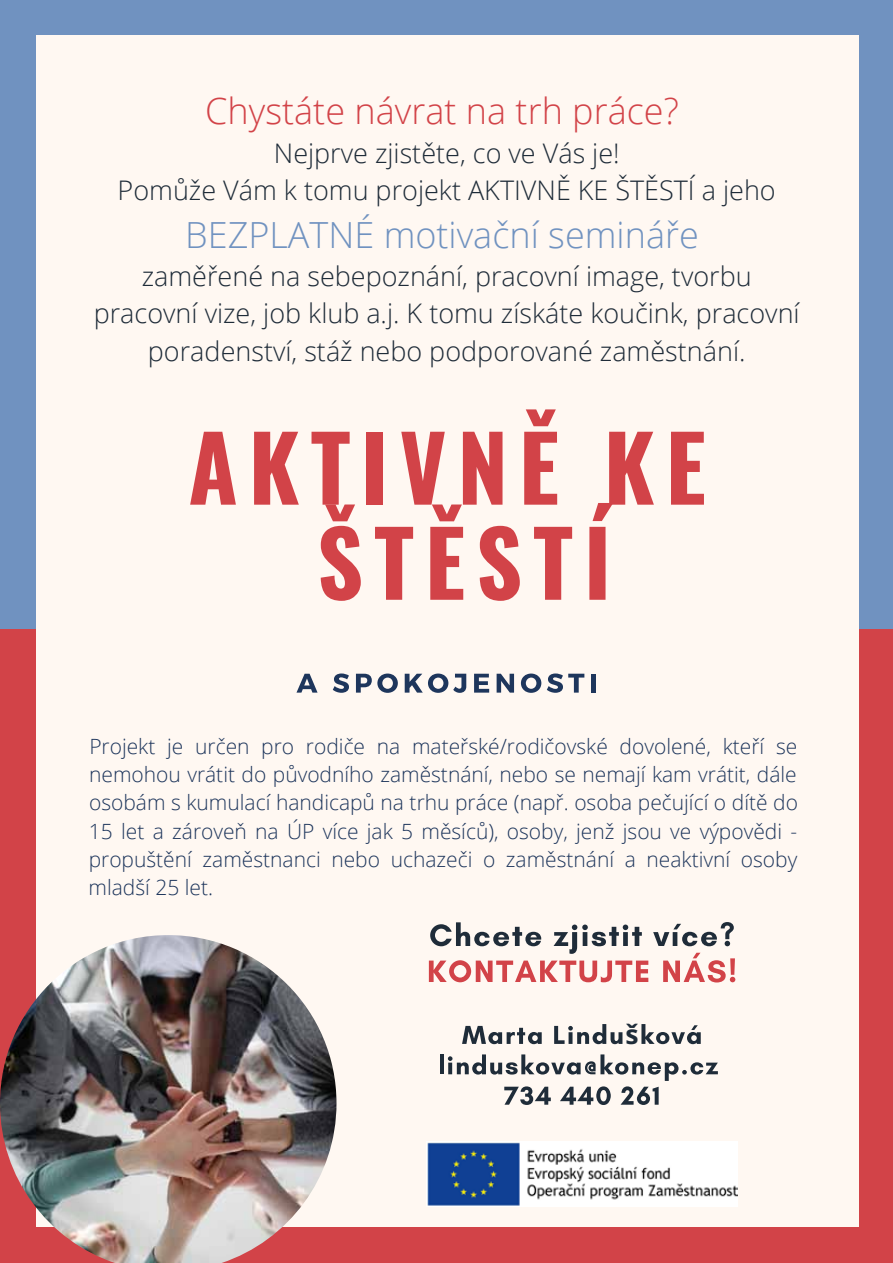
<style>
.page{position:relative;width:893px;height:1263px;background:#d24348}
.page>*{position:absolute;margin:0;border:0;box-sizing:border-box;transform-origin:0 0}
.t1{font:700 90px/95.1px "Oswald";letter-spacing:.12em;color:#d24348;text-align:center}
.t2{font:300 36px "Open Sans";color:#7092c0}
.t3{font:300 36px "Open Sans";color:#d24348}
.t4{font:300 27px/37px "Open Sans";color:#1f2c39;text-align:center}
.t5{font:700 26.55px "Noto Sans";color:#1f2c39}
.t6{font:300 21px/28.2px "Open Sans";color:#1e365c;text-align:justify}
</style>
<div class="page">
<div style="left:0;top:0;width:893px;height:629px;background:#7092c0"></div>
<div style="left:36px;top:36px;width:822px;height:1191px;background:#fff8f2"></div>
<img style="left:0;top:935px;width:336px;height:328px">
<img style="left:426px;top:1141px;width:312px;height:66px">
<svg style="left:296px;top:674px;width:22px;height:19px"></svg>
<svg style="left:333px;top:673px;width:16px;height:20px"></svg>
<svg style="left:356px;top:673px;width:42px;height:20px"></svg>
<svg style="left:405px;top:673px;width:61px;height:20px"></svg>
<svg style="left:474px;top:674px;width:15px;height:19px"></svg>
<svg style="left:497px;top:674px;width:17px;height:19px"></svg>
<svg style="left:521px;top:673px;width:20px;height:20px"></svg>
<svg style="left:547px;top:673px;width:37px;height:20px"></svg>
<div style="left:591px;top:674px;width:5px;height:19px;background:#1e365c"></div>
<svg style="left:430px;top:922px;width:111px;height:24px"></svg>
<svg style="left:553px;top:924px;width:89px;height:30px"></svg>
<svg style="left:653px;top:922px;width:81px;height:24px"></svg>
<svg style="left:429px;top:960px;width:219px;height:22px"></svg>
<svg style="left:663px;top:953px;width:72px;height:29px"></svg>
<svg style="left:462px;top:1026px;width:80px;height:18px"></svg>
<svg style="left:554px;top:1024px;width:68px;height:20px"></svg>
<svg style="left:641px;top:1024px;width:60px;height:20px"></svg>
<hr style="left:440px;top:1054px;width:4px;height:20px;background:#1f2c39">
<svg style="left:448px;top:1054px;width:270px;height:51px"></svg>
<h2 class="t3" style="left:205px;top:87px;width:475px">Chystáte návrat na trh práce?</h2>
<p class="t4" style="left:118px;top:134px;width:660px">Nejprve zjistěte, co ve Vás je!<br>Pomůže Vám k tomu projekt AKTIVNĚ KE ŠTĚSTÍ a jeho</p>
<h2 class="t2" style="left:185px;top:210px;width:515px">BEZPLATNÉ motivační semináře</h2>
<p class="t4" style="left:94px;top:257px;width:707px">zaměřené na sebepoznání, pracovní image, tvorbu pracovní vize, job klub a.j. K tomu získáte koučink, pracovní poradenství, stáž nebo podporované zaměstnání.</p>
<h1 class="t1" style="left:188px;top:426px;width:519px">AKTIVNĚ KE<br>ŠTĚSTÍ</h1>
<p class="t6" style="left:89px;top:732px;width:711px">Projekt je určen pro rodiče na mateřské/rodičovské dovolené, kteří se nemohou vrátit do původního zaměstnání, nebo se nemají kam vrátit, dále osobám s kumulací handicapů na trhu práce (např. osoba pečující o dítě do 15 let a zároveň na ÚP více jak 5 měsíců), osoby, jenž jsou ve výpovědi - propuštění zaměstnanci nebo uchazeči o zaměstnání a neaktivní osoby mladší 25 let.</p>
<p class="t5" style="left:625px;top:1015px;width:15px">š</p>
</div>
